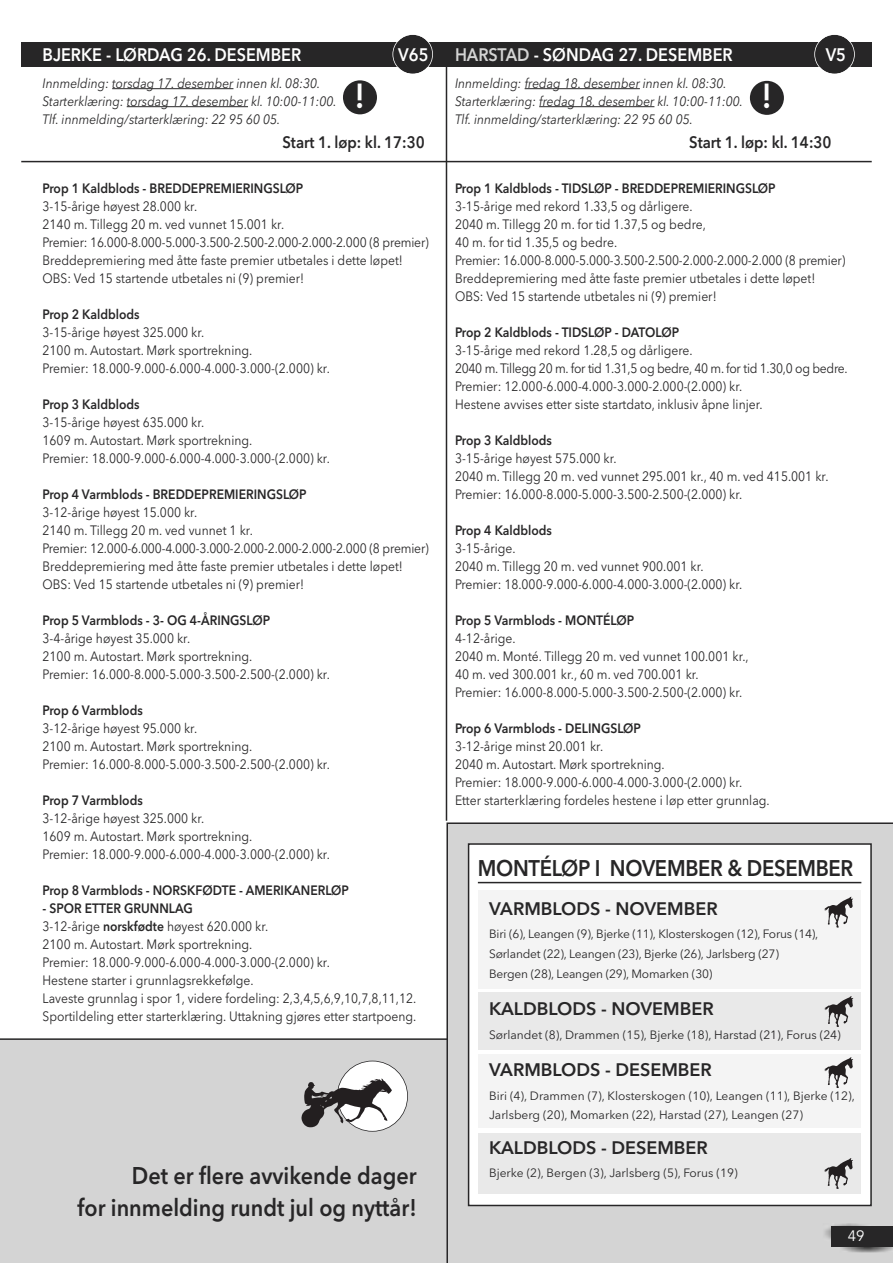
<style>
.page{position:relative;width:893px;height:1263px;background:#fff}
.page>*{position:absolute;margin:0;border:0;box-sizing:border-box;transform-origin:0 0}
.t1{font:800 34.5px "Avenir";color:#fff;scale:.9 1}
.t2{font:600 24px "Avenir Next";color:#272627;scale:.9 1}
.t3{font:600 22.5px "Avenir Next";letter-spacing:-.015em;color:#272627;scale:.9 1}
.t4{font:600 18px "Avenir Next";color:#272627}
.t5{font:600 18px "Avenir Next";color:#fff;scale:.9 1}
.t6{font:600 16.5px "Avenir Next";color:#272627;scale:.9 1}
.t7{font:15px "Avenir";color:#fff}
.t8{font:13.5px/18px "Avenir Next";color:#272627;scale:.9 1}
.t9{font:600 13.5px "Avenir Next";color:#272627;scale:.9 1}
.t10{font:italic 13.5px/18px "Avenir Next";color:#272627;scale:.9 1}
.t11{font:12px/19.6px "Avenir Next";color:#272627}
.s1{font-weight:600}
.s2{color:#d4d4d4}
</style>
<div class="page">
<div style="left:0;top:1038px;width:446px;height:225px;background:#d4d4d4"></div>
<div style="left:446px;top:822px;width:447px;height:441px;background:#d4d4d4"></div>
<img style="left:840px;top:1247px;width:53px;height:5px">
<img style="left:823px;top:1223px;width:53px;height:19px">
<div style="left:831px;top:1227px;width:62px;height:20px;background:#272627"></div>
<hr style="left:446px;top:45px;width:1px;height:776px;background:#272627">
<div style="left:446px;top:42px;width:426px;height:25px;background:#272627"></div>
<div style="left:21px;top:42px;width:425px;height:25px;background:#272627"></div>
<hr style="left:21px;top:161px;width:426px;height:1px;background:#272627">
<div style="left:393px;top:35px;width:39px;height:39px;background:#272627;border-radius:50%"></div>
<div style="left:392px;top:34px;width:41px;height:41px;border:2px solid #fff;border-radius:50%"></div>
<div style="left:815px;top:35px;width:39px;height:39px;background:#272627;border-radius:50%"></div>
<div style="left:814px;top:34px;width:41px;height:41px;border:2px solid #fff;border-radius:50%"></div>
<hr style="left:112px;top:88px;width:121px;height:1px;background:#272627">
<hr style="left:127px;top:106px;width:121px;height:1px;background:#272627">
<hr style="left:525px;top:88px;width:115px;height:1px;background:#272627">
<hr style="left:539px;top:106px;width:115px;height:1px;background:#272627">
<hr style="left:446px;top:161px;width:426px;height:1px;background:#272627">
<div style="left:469px;top:844px;width:402px;height:361px;background:#fff"></div>
<div style="left:468px;top:843px;width:404px;height:363px;border:2px solid #272627"></div>
<hr style="left:478px;top:882px;width:383px;height:1px;background:#272627">
<div style="left:478px;top:890px;width:383px;height:98px;background:#f4f4f4"></div>
<div style="left:478px;top:992px;width:383px;height:58px;background:#e9e9e9"></div>
<div style="left:478px;top:1054px;width:383px;height:74px;background:#f4f4f4"></div>
<div style="left:478px;top:1133px;width:383px;height:60px;background:#e9e9e9"></div>
<svg style="left:824px;top:996px;width:29px;height:31px"></svg>
<svg style="left:824px;top:897px;width:29px;height:31px"></svg>
<svg style="left:824px;top:1057px;width:29px;height:31px"></svg>
<svg style="left:824px;top:1158px;width:29px;height:31px"></svg>
<div style="left:337px;top:1061px;width:71px;height:70px;background:#fff;border-radius:50%"></div>
<div style="left:337px;top:1061px;width:71px;height:71px;border:2px solid #272627;border-radius:50%"></div>
<svg style="left:301px;top:1078px;width:91px;height:49px"></svg>
<div style="left:343px;top:80px;width:34px;height:34px;background:#272627;border-radius:50%"></div>
<div style="left:750px;top:81px;width:34px;height:34px;background:#272627;border-radius:50%"></div>
<h3 class="t5" style="left:43px;top:39px;width:289px">BJERKE - LØRDAG 26. DESEMBER</h3>
<h3 class="t5" style="left:398px;top:39px;width:35px">V65</h3>
<p class="t10" style="left:43px;top:73px;width:328px">Innmelding: torsdag 17. desember innen kl. 08:30.<br>Starterklæring: torsdag 17. desember kl. 10:00-11:00.<br>Tlf. innmelding/starterklæring: 22 95 60 05.</p>
<p class="t6" style="left:282px;top:128px;width:160px">Start 1. løp: kl. 17:30</p>
<p class="t9" style="left:43px;top:176px;width:291px">Prop 1 Kaldblods - BREDDEPREMIERINGSLØP</p>
<p class="t8" style="left:43px;top:196px;width:431px">3-15-årige høyest 28.000 kr.<br>2140 m. Tillegg 20 m. ved vunnet 15.001 kr.<br>Premier: 16.000-8.000-5.000-3.500-2.500-2.000-2.000-2.000 (8 premier)<br>Breddepremiering med åtte faste premier utbetales i dette løpet!<br>OBS: Ved 15 startende utbetales ni (9) premier!</p>
<p class="t9" style="left:43px;top:302px;width:109px">Prop 2 Kaldblods</p>
<p class="t8" style="left:43px;top:322px;width:321px">3-15-årige høyest 325.000 kr.<br>2100 m. Autostart. Mørk sportrekning.<br>Premier: 18.000-9.000-6.000-4.000-3.000-(2.000) kr.</p>
<p class="t9" style="left:43px;top:392px;width:109px">Prop 3 Kaldblods</p>
<p class="t8" style="left:43px;top:412px;width:321px">3-15-årige høyest 635.000 kr.<br>1609 m. Autostart. Mørk sportrekning.<br>Premier: 18.000-9.000-6.000-4.000-3.000-(2.000) kr.</p>
<p class="t9" style="left:43px;top:482px;width:295px">Prop 4 Varmblods - BREDDEPREMIERINGSLØP</p>
<p class="t8" style="left:43px;top:502px;width:431px">3-12-årige høyest 15.000 kr.<br>2140 m. Tillegg 20 m. ved vunnet 1 kr.<br>Premier: 12.000-6.000-4.000-3.000-2.000-2.000-2.000-2.000 (8 premier)<br>Breddepremiering med åtte faste premier utbetales i dette løpet!<br>OBS: Ved 15 startende utbetales ni (9) premier!</p>
<p class="t9" style="left:43px;top:608px;width:254px">Prop 5 Varmblods - 3- OG 4-ÅRINGSLØP</p>
<p class="t8" style="left:43px;top:628px;width:321px">3-4-årige høyest 35.000 kr.<br>2100 m. Autostart. Mørk sportrekning.<br>Premier: 16.000-8.000-5.000-3.500-2.500-(2.000) kr.</p>
<p class="t9" style="left:43px;top:698px;width:113px">Prop 6 Varmblods</p>
<p class="t8" style="left:43px;top:718px;width:321px">3-12-årige høyest 95.000 kr.<br>2100 m. Autostart. Mørk sportrekning.<br>Premier: 16.000-8.000-5.000-3.500-2.500-(2.000) kr.</p>
<p class="t9" style="left:43px;top:788px;width:113px">Prop 7 Varmblods</p>
<p class="t8" style="left:43px;top:808px;width:321px">3-12-årige høyest 325.000 kr.<br>1609 m. Autostart. Mørk sportrekning.<br>Premier: 18.000-9.000-6.000-4.000-3.000-(2.000) kr.</p>
<p class="t9" style="left:43px;top:878px;width:342px">Prop 8 Varmblods - NORSKFØDTE - AMERIKANERLØP</p>
<p class="t8" style="left:43px;top:898px;width:417px"><span class="s1">- SPOR ETTER GRUNNLAG<br></span>3-12-årige <span class="s1">norskfødte</span> høyest 620.000 kr.<br>2100 m. Autostart. Mørk sportrekning.<br>Premier: 18.000-9.000-6.000-4.000-3.000-(2.000) kr.<br>Hestene starter i grunnlagsrekkefølge.<br>Laveste grunnlag i spor 1, videre fordeling: 2,3,4,5,6,9,10,7,8,11,12.<br>Sportildeling etter starterklæring. Uttakning gjøres etter startpoeng.</p>
<h3 class="t5" style="left:455px;top:39px;width:310px"><span class="s2">HARSTAD</span> - SØNDAG 27. DESEMBER</h3>
<h3 class="t5" style="left:826px;top:39px;width:24px">V5</h3>
<p class="t10" style="left:455px;top:73px;width:322px">Innmelding: fredag 18. desember innen kl. 08:30.<br>Starterklæring: fredag 18. desember kl. 10:00-11:00.<br>Tlf. innmelding/starterklæring: 22 95 60 05.</p>
<p class="t6" style="left:689px;top:128px;width:160px">Start 1. løp: kl. 14:30</p>
<p class="t9" style="left:455px;top:176px;width:358px">Prop 1 Kaldblods - TIDSLØP - BREDDEPREMIERINGSLØP</p>
<p class="t8" style="left:455px;top:196px;width:435px">3-15-årige med rekord 1.33,5 og dårligere.<br>2040 m. Tillegg 20 m. for tid 1.37,5 og bedre,<br>40 m. for tid 1.35,5 og bedre.<br>Premier: 16.000-8.000-5.000-3.500-2.500-2.000-2.000-2.000 (8 premier)<br>Breddepremiering med åtte faste premier utbetales i dette løpet!<br>OBS: Ved 15 startende utbetales ni (9) premier!</p>
<p class="t9" style="left:455px;top:320px;width:250px">Prop 2 Kaldblods - TIDSLØP - DATOLØP</p>
<p class="t8" style="left:455px;top:340px;width:438px">3-15-årige med rekord 1.28,5 og dårligere.<br>2040 m. Tillegg 20 m. for tid 1.31,5 og bedre, 40 m. for tid 1.30,0 og bedre.<br>Premier: 12.000-6.000-4.000-3.000-2.000-(2.000) kr.<br>Hestene avvises etter siste startdato, inklusiv åpne linjer.</p>
<p class="t9" style="left:455px;top:428px;width:109px">Prop 3 Kaldblods</p>
<p class="t8" style="left:455px;top:448px;width:417px">3-15-årige høyest 575.000 kr.<br>2040 m. Tillegg 20 m. ved vunnet 295.001 kr., 40 m. ved 415.001 kr.<br>Premier: 16.000-8.000-5.000-3.500-2.500-(2.000) kr.</p>
<p class="t9" style="left:455px;top:518px;width:109px">Prop 4 Kaldblods</p>
<p class="t8" style="left:455px;top:538px;width:321px">3-15-årige.<br>2040 m. Tillegg 20 m. ved vunnet 900.001 kr.<br>Premier: 18.000-9.000-6.000-4.000-3.000-(2.000) kr.</p>
<p class="t9" style="left:455px;top:608px;width:200px">Prop 5 Varmblods - MONTÉLØP</p>
<p class="t8" style="left:455px;top:628px;width:328px">4-12-årige.<br>2040 m. Monté. Tillegg 20 m. ved vunnet 100.001 kr., 40 m. ved 300.001 kr., 60 m. ved 700.001 kr.<br>Premier: 16.000-8.000-5.000-3.500-2.500-(2.000) kr.</p>
<p class="t9" style="left:455px;top:716px;width:208px">Prop 6 Varmblods - DELINGSLØP</p>
<p class="t8" style="left:455px;top:736px;width:351px">3-12-årige minst 20.001 kr.<br>2040 m. Autostart. Mørk sportrekning.<br>Premier: 18.000-9.000-6.000-4.000-3.000-(2.000) kr.<br>Etter starterklæring fordeles hestene i løp etter grunnlag.</p>
<h1 class="t1" style="left:355px;top:69px;width:12px">!</h1>
<h1 class="t1" style="left:762px;top:69px;width:12px">!</h1>
<h3 class="t3" style="left:478px;top:849px;width:419px">MONTÉLØP I NOVEMBER &amp; DESEMBER</h3>
<h3 class="t4" style="left:489px;top:893px;width:230px">VARMBLODS - NOVEMBER</h3>
<p class="t11" style="left:489px;top:924px;width:331px">Biri (6), Leangen (9), Bjerke (11), Klosterskogen (12), Forus (14),<br>Sørlandet (22), Leangen (23), Bjerke (26), Jarlsberg (27)<br>Bergen (28), Leangen (29), Momarken (30)</p>
<h3 class="t4" style="left:489px;top:993px;width:226px">KALDBLODS - NOVEMBER</h3>
<p class="t11" style="left:489px;top:1024px;width:353px">Sørlandet (8), Drammen (15), Bjerke (18), Harstad (21), Forus (24)</p>
<h3 class="t4" style="left:489px;top:1054px;width:224px">VARMBLODS - DESEMBER</h3>
<p class="t11" style="left:489px;top:1085px;width:367px">Biri (4), Drammen (7), Klosterskogen (10), Leangen (11), Bjerke (12),<br>Jarlsberg (20), Momarken (22), Harstad (27), Leangen (27)</p>
<h3 class="t4" style="left:489px;top:1132px;width:220px">KALDBLODS - DESEMBER</h3>
<h2 class="t2" style="left:132px;top:1155px;width:318px">Det er flere avvikende dager</h2>
<p class="t11" style="left:489px;top:1163px;width:250px">Bjerke (2), Bergen (3), Jarlsberg (5), Forus (19)</p>
<h2 class="t2" style="left:77px;top:1187px;width:378px">for innmelding rundt jul og nyttår!</h2>
<p class="t7" style="left:848px;top:1227px;width:18px">49</p>
</div>
